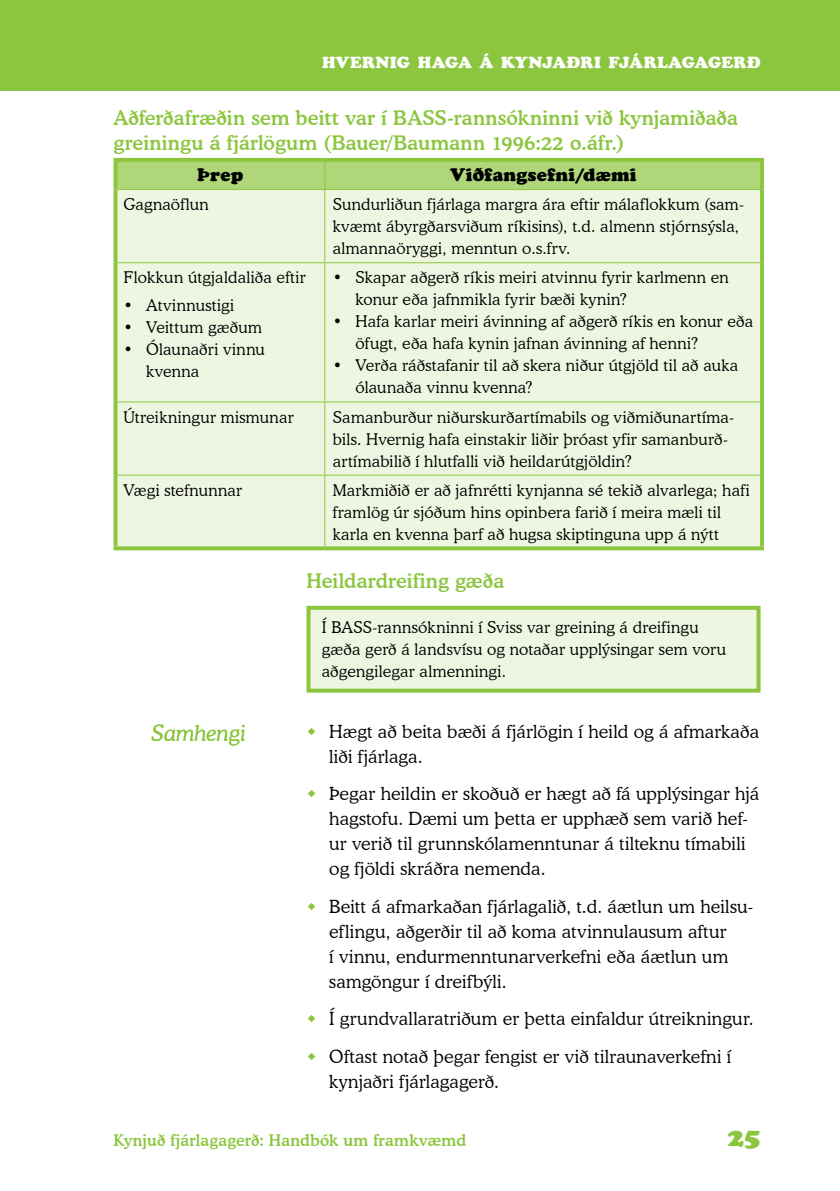
<style>
.page{position:relative;width:840px;height:1191px;background:#fff}
.page>*{position:absolute;margin:0;border:0;box-sizing:border-box;transform-origin:0 0}
.t1{font:26px "Cooper Black Std";color:#8cc63f}
.t2{font:italic 300 22px "Cooper BT";color:#8cc63f}
.t3{font:500 20px/25px "Cooper BT";letter-spacing:.01em;color:#8cc63f}
.t4{font:300 18px/25px "Cooper BT";letter-spacing:.01em;color:#000}
.t5{font:18px "Cooper Black Std";letter-spacing:.015em;color:#000}
.t6{font:300 16px/22px "Cooper BT";letter-spacing:.015em;color:#000}
.t7{font:500 16px "Cooper BT";letter-spacing:.015em;color:#8cc63f}
.t8{font:16px "Cooper Black Std";letter-spacing:.025em;color:#fff}
</style>
<div class="page">
<div style="left:0;top:0;width:839px;height:91px;background:#8cc63f"></div>
<div style="left:117px;top:190px;width:642px;height:356px;background:#eef6e2"></div>
<hr style="left:113px;top:158px;width:211px;height:4px;background:#8cc63f">
<svg style="left:113px;top:162px;width:2px;height:27px"></svg>
<hr style="left:324px;top:158px;width:439px;height:4px;background:#8cc63f">
<hr style="left:759px;top:162px;width:4px;height:27px;background:#8cc63f">
<svg style="left:113px;top:189px;width:4px;height:74px"></svg>
<svg style="left:759px;top:189px;width:4px;height:74px"></svg>
<svg style="left:113px;top:263px;width:4px;height:139px"></svg>
<svg style="left:759px;top:263px;width:4px;height:139px"></svg>
<svg style="left:113px;top:402px;width:4px;height:73px"></svg>
<svg style="left:759px;top:402px;width:4px;height:73px"></svg>
<svg style="left:113px;top:475px;width:4px;height:71px"></svg>
<svg style="left:759px;top:475px;width:4px;height:71px"></svg>
<svg style="left:113px;top:546px;width:211px;height:4px"></svg>
<svg style="left:324px;top:546px;width:439px;height:4px;background:#94ca4d"></svg>
<div style="left:115px;top:162px;width:645px;height:27px;background:#afd779"></div>
<hr style="left:117px;top:189px;width:207px;height:1px;background:#8cc63f">
<hr style="left:324px;top:189px;width:435px;height:1px;background:#8cc63f">
<hr style="left:324px;top:190px;width:1px;height:72px;background:#8cc63f">
<hr style="left:117px;top:262px;width:207px;height:1px;background:#8cc63f">
<hr style="left:324px;top:262px;width:435px;height:1px;background:#8cc63f">
<hr style="left:324px;top:263px;width:1px;height:138px;background:#8cc63f">
<hr style="left:117px;top:401px;width:207px;height:1px;background:#8cc63f">
<hr style="left:324px;top:401px;width:435px;height:1px;background:#8cc63f">
<hr style="left:324px;top:402px;width:1px;height:72px;background:#8cc63f">
<hr style="left:117px;top:474px;width:207px;height:1px;background:#8cc63f">
<hr style="left:324px;top:474px;width:435px;height:1px;background:#8cc63f">
<hr style="left:324px;top:475px;width:1px;height:71px;background:#8cc63f">
<div style="left:308px;top:608px;width:450px;height:82px;background:#eef6e2"></div>
<div style="left:306px;top:606px;width:454px;height:86px;border:4px solid #8cc63f"></div>
<p class="t8" style="left:322px;top:53px;width:440px">HVERNIG HAGA Á KYNJAÐRI FJÁRLAGAGERÐ</p>
<p class="t3" style="left:113px;top:105px;width:625px">Aðferðafræðin sem beitt var í BASS-rannsókninni við kynjamiðaða greiningu á fjárlögum (Bauer/Baumann 1996:22 o.áfr.)</p>
<p class="t5" style="left:197px;top:164px;width:48px">ÞREP</p>
<p class="t5" style="left:450px;top:164px;width:188px">VIÐFANGSEFNI/DÆMI</p>
<p class="t6" style="left:123px;top:193px;width:87px">Gagnaöflun</p>
<p class="t6" style="left:332px;top:193px;width:412px">Sundurliðun fjárlaga margra ára eftir málaflokkum (sam&shy;kvæmt ábyrgðarsviðum ríkisins), t.d. almenn stjórnsýsla, almannaöryggi, menntun o.s.frv.</p>
<p class="t6" style="left:146px;top:264px;width:161px;line-height:27.6px;text-indent:-23px">Flokkun útgjaldaliða eftir<br>Atvinnustigi</p>
<p class="t6" style="left:146px;top:316px;width:120px">Veittum gæðum<br>Ólaunaðri vinnu kvenna</p>
<p class="t6" style="left:355px;top:266px;width:399px">Skapar aðgerð ríkis meiri atvinnu fyrir karlmenn en konur eða jafnmikla fyrir bæði kynin?<br>Hafa karlar meiri ávinning af aðgerð ríkis en konur eða öfugt, eða hafa kynin jafnan ávinning af henni?<br>Verða ráðstafanir til að skera niður útgjöld til að auka ólaunaða vinnu kvenna?</p>
<p class="t6" style="left:332px;top:266px;width:11px">•</p>
<p class="t6" style="left:332px;top:310px;width:11px">•</p>
<p class="t6" style="left:332px;top:354px;width:11px">•</p>
<p class="t6" style="left:123px;top:294px;width:11px;text-align:justify">• • •</p>
<p class="t6" style="left:123px;top:406px;width:172px">Útreikningur mismunar</p>
<p class="t6" style="left:332px;top:406px;width:402px">Samanburður niðurskurðartímabils og viðmiðunartíma&shy;bils. Hvernig hafa einstakir liðir þróast yfir samanburð&shy;artímabilið í hlutfalli við heildarútgjöldin?</p>
<p class="t6" style="left:123px;top:479px;width:120px">Vægi stefnunnar</p>
<p class="t6" style="left:332px;top:479px;width:418px">Markmiðið er að jafnrétti kynjanna sé tekið alvarlega; hafi framlög úr sjóðum hins opinbera farið í meira mæli til karla en kvenna þarf að hugsa skiptinguna upp á nýtt</p>
<p class="t3" style="left:306px;top:568px;width:199px">Heildardreifing gæða</p>
<p class="t6" style="left:321px;top:616px;width:405px">Í BASS-rannsókninni í Sviss var greining á dreifingu gæða gerð á landsvísu og notaðar upplýsingar sem voru aðgengilegar almenningi.</p>
<h2 class="t2" style="left:151px;top:720px;width:96px">Samhengi</h2>
<p class="t4" style="left:329px;top:718px;width:431px">Hægt að beita bæði á fjárlögin í heild og á afmarkaða liði fjárlaga.</p>
<p class="t4" style="left:329px;top:781px;width:431px">Þegar heildin er skoðuð er hægt að fá upplýsingar hjá hagstofu. Dæmi um þetta er upphæð sem varið hef&shy;ur verið til grunnskólamenntunar á tilteknu tímabili og fjöldi skráðra nemenda.</p>
<p class="t4" style="left:329px;top:893px;width:425px">Beitt á afmarkaðan fjárlagalið, t.d. áætlun um heilsu&shy;eflingu, aðgerðir til að koma atvinnulausum aftur<br>í vinnu, endurmenntunarverkefni eða áætlun um samgöngur í dreifbýli.</p>
<p class="t4" style="left:329px;top:1000px;width:426px;line-height:37.6px">Í grundvallaratriðum er þetta einfaldur útreikningur.<br>Oftast notað þegar fengist er við tilraunaverkefni í</p>
<p class="t4" style="left:329px;top:1068px;width:171px">kynjaðri fjárlagagerð.</p>
<p class="t7" style="left:113px;top:1130px;width:354px">Kynjuð fjárlagagerð: Handbók um framkvæmd</p>
<h1 class="t1" style="left:727px;top:1120px;width:17px">25</h1>
</div>
